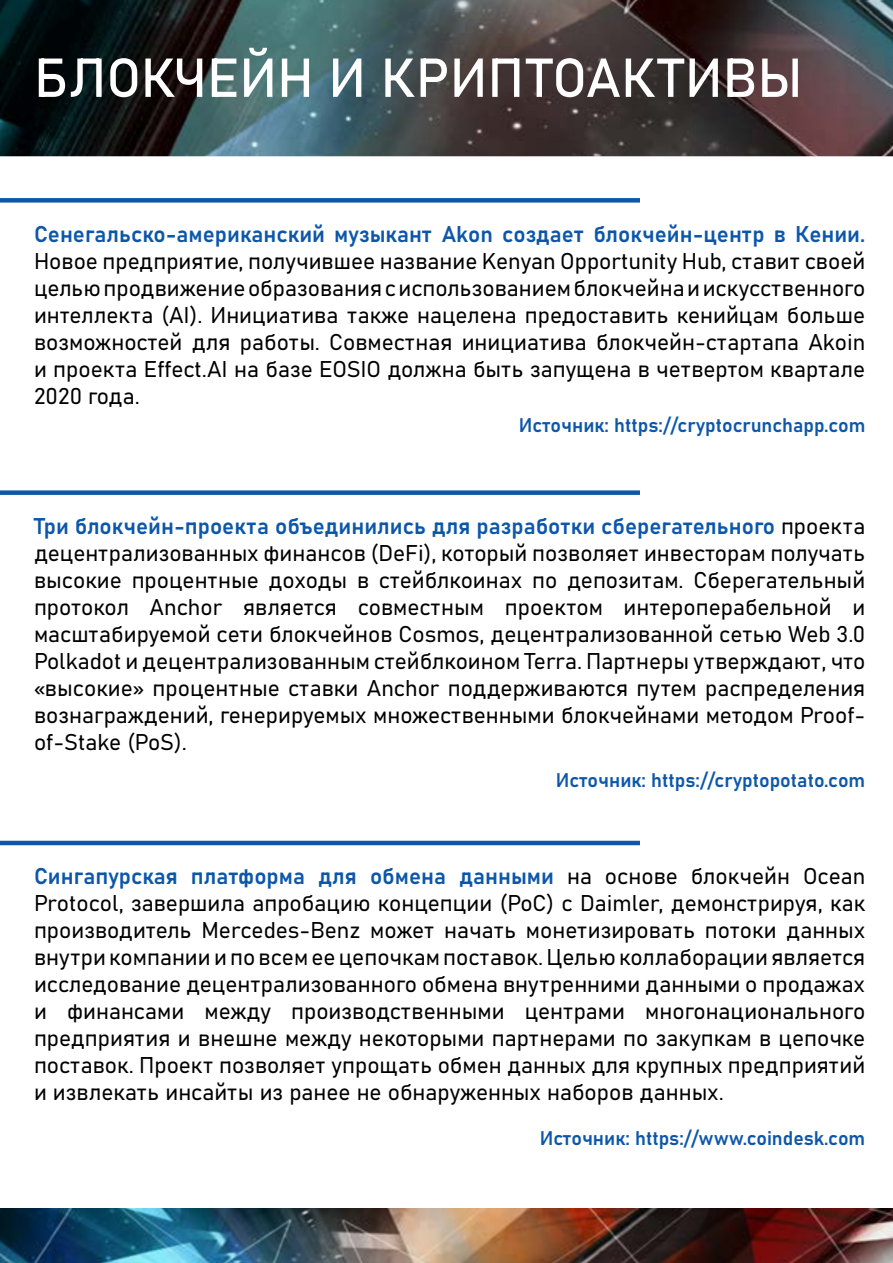
<style>
.page{position:relative;width:893px;height:1263px;background:#fff}
.page>*{position:absolute;margin:0;border:0;box-sizing:border-box;transform-origin:0 0}
.t1{font:54px "Bahnschrift";color:#fff}
.t2{font:22.5px/27px "Bahnschrift";color:#000;text-align:justify}
.t3{font:22.5px "Bahnschrift";color:#0d57ab}
.t4{font:19.5px "Bahnschrift";color:#0d57ab}
.s1{color:#0d57ab}
</style>
<div class="page">
<div style="left:0;top:198px;width:640px;height:5px;background:#0d57ab"></div>
<div style="left:0;top:490px;width:640px;height:5px;background:#0d57ab"></div>
<hr style="left:0;top:841px;width:640px;height:4px;background:#0d57ab">
<img style="left:0;top:0;width:893px;height:156px">
<img style="left:0;top:1209px;width:893px;height:54px">
<h1 class="t1" style="left:34px;top:44px;width:770px">БЛОКЧЕЙН И КРИПТОАКТИВЫ</h1>
<p class="t3" style="left:34px;top:220px;width:833px">Сенегальско-американский музыкант Akon создает блокчейн-центр в Кении.</p>
<p class="t2" style="left:34px;top:247px;width:833px">Новое предприятие, получившее название Kenyan Opportunity Hub, ставит своей целью продвижение образования с использованием блокчейна и искусственного интеллекта (AI). Инициатива также нацелена предоставить кенийцам больше возможностей для работы. Совместная инициатива блокчейн-стартапа Akoin и проекта Effect.AI на базе EOSIO должна быть запущена в четвертом квартале 2020 года.</p>
<p class="t4" style="left:519px;top:413px;width:348px">Источник: https://cryptocrunchapp.com</p>
<p class="t2" style="left:34px;top:512px;width:833px"><span class="s1">Три блокчейн-проекта объединились для разработки сберегательного</span> проекта децентрализованных финансов (DeFi), который позволяет инвесторам получать высокие процентные доходы в стейблкоинах по депозитам. Сберегательный протокол Anchor является совместным проектом интероперабельной и масштабируемой сети блокчейнов Cosmos, децентрализованной сетью Web 3.0<br>Polkadot и децентрализованным стейблкоином Terra. Партнеры утверждают, что «высокие» процентные ставки Anchor поддерживаются путем распределения вознаграждений, генерируемых множественными блокчейнами методом Proof&shy;of-Stake (PoS).</p>
<p class="t4" style="left:556px;top:768px;width:311px">Источник: https://cryptopotato.com</p>
<p class="t2" style="left:34px;top:863px;width:833px"><span class="s1">Сингапурская платформа для обмена данными</span> на основе блокчейн Ocean Protocol, завершила апробацию концепции (PoC) с Daimler, демонстрируя, как производитель Mercedes-Benz может начать монетизировать потоки данных внутри компании и по всем ее цепочкам поставок. Целью коллаборации является исследование децентрализованного обмена внутренними данными о продажах и финансами между производственными центрами многонационального предприятия и внешне между некоторыми партнерами по закупкам в цепочке поставок. Проект позволяет упрощать обмен данных для крупных предприятий и извлекать инсайты из ранее не обнаруженных наборов данных.</p>
<p class="t4" style="left:540px;top:1126px;width:327px">Источник: https://www.coindesk.com</p>
</div>
